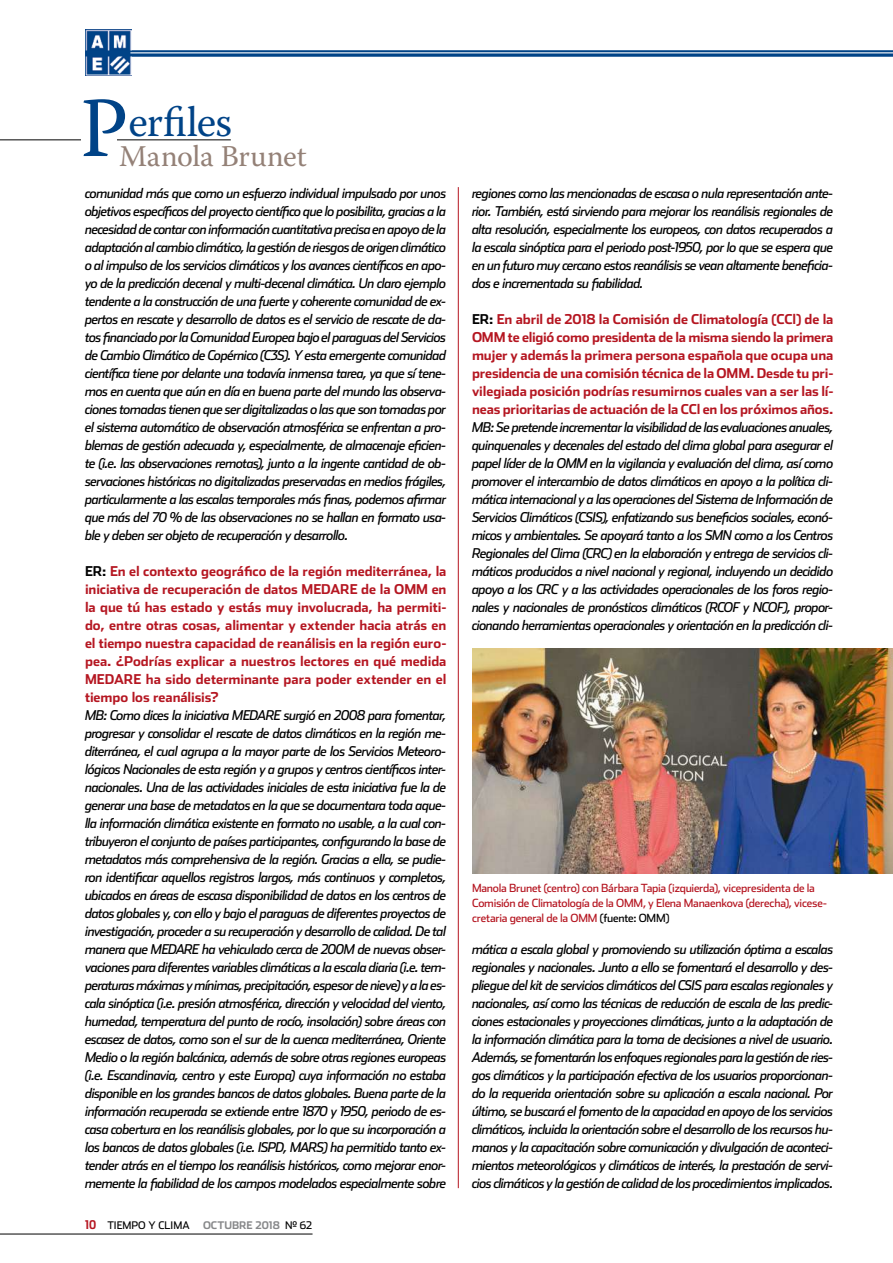
<style>
.page{position:relative;width:893px;height:1263px;background:#fff}
.page>*{position:absolute;margin:0;border:0;box-sizing:border-box;transform-origin:0 0}
.t1{font:42.6px "Warnock Pro";letter-spacing:-.02em;color:#004387}
.t2{font:30px "Warnock Pro";letter-spacing:-.005em;color:#948177}
.t3{font:italic 13.5px/18px "Stainless";letter-spacing:-.04em;color:#000;text-align:justify}
.t4{font:700 13.5px/18px "Stainless";letter-spacing:-.01em;color:#b51621;text-align:justify}
.t5{font:11.25px/15px "Stainless";letter-spacing:-.02em;color:#b51621}
.t6{font:700 10.5px "Stainless";color:#87888a}
.t7{font:10.5px "Stainless";color:#000}
.s1{font-size:85.35px}
.s2{color:#000}
.s3{font-family:"Stainless Cond";font-weight:700;font-size:12px;color:#b51621}
.s4{font-weight:400;color:#000}
</style>
<div class="page">
<hr style="left:0;top:1234px;width:313px;height:1px;background:#000">
<hr style="left:458px;top:187px;width:1px;height:1001px;background:#b51621">
<img style="left:472px;top:648px;width:421px;height:225px">
<hr style="left:0;top:140px;width:231px;height:1px;background:#000">
<div style="left:81px;top:136px;width:35px;height:19px;background:#fff"></div>
<img style="left:85px;top:30px;width:46px;height:46px">
<svg style="left:85px;top:50px;width:808px;height:6px;background:#205a95"></svg>
<hr style="left:130px;top:52px;width:763px;height:1px;background:#fff">
<h1 class="t1" style="left:80px;top:97px;width:154px"><span class="s1">P</span>erfiles</h1>
<h2 class="t2" style="left:119px;top:138px;width:189px">Manola Brunet</h2>
<p class="t3" style="left:85px;top:184px;width:363px">comunidad más que como un esfuerzo individual impulsado por unos objetivos específicos del proyecto científico que lo posibilita, gracias a la necesidad de contar con información cuantitativa precisa en apoyo de la adaptación al cambio climático, la gestión de riesgos de origen climático o al impulso de los servicios climáticos y los avances científicos en apo&shy;yo de la predicción decenal y multi-decenal climática. Un claro ejemplo tendente a la construcción de una fuerte y coherente comunidad de ex&shy;pertos en rescate y desarrollo de datos es el servicio de rescate de da&shy;tos financiado por la Comunidad Europea bajo el paraguas del Servicios de Cambio Climático de Copérnico (C3S). Y esta emergente comunidad científica tiene por delante una todavía inmensa tarea, ya que sí tene&shy;mos en cuenta que aún en día en buena parte del mundo las observa&shy;ciones tomadas tienen que ser digitalizadas o las que son tomadas por el sistema automático de observación atmosférica se enfrentan a pro&shy;blemas de gestión adecuada y, especialmente, de almacenaje eficien&shy;te (i.e. las observaciones remotas), junto a la ingente cantidad de ob&shy;servaciones históricas no digitalizadas preservadas en medios frágiles, particularmente a las escalas temporales más finas, podemos afirmar que más del 70 % de las observaciones no se hallan en formato usa&shy;ble y deben ser objeto de recuperación y desarrollo.</p>
<p class="t4" style="left:85px;top:562px;width:363px"><span class="s2">ER:</span> En el contexto geográfico de la región mediterránea, la iniciativa de recuperación de datos MEDARE de la OMM en la que tú has estado y estás muy involucrada, ha permiti&shy;do, entre otras cosas, alimentar y extender hacia atrás en el tiempo nuestra capacidad de reanálisis en la región euro&shy;pea. ¿Podrías explicar a nuestros lectores en qué medida MEDARE ha sido determinante para poder extender en el tiempo los reanálisis?</p>
<p class="t3" style="left:85px;top:706px;width:363px">MB: Como dices la iniciativa MEDARE surgió en 2008 para fomentar, progresar y consolidar el rescate de datos climáticos en la región me&shy;diterránea, el cual agrupa a la mayor parte de los Servicios Meteoro&shy;lógicos Nacionales de esta región y a grupos y centros científicos inter&shy;nacionales. Una de las actividades iniciales de esta iniciativa fue la de generar una base de metadatos en la que se documentara toda aque&shy;lla información climática existente en formato no usable, a la cual con&shy;tribuyeron el conjunto de países participantes, configurando la base de metadatos más comprehensiva de la región. Gracias a ella, se pudie&shy;ron identificar aquellos registros largos, más continuos y completos, ubicados en áreas de escasa disponibilidad de datos en los centros de datos globales y, con ello y bajo el paraguas de diferentes proyectos de investigación, proceder a su recuperación y desarrollo de calidad. De tal manera que MEDARE ha vehiculado cerca de 200M de nuevas obser&shy;vaciones para diferentes variables climáticas a la escala diaria (i.e. tem&shy;peraturas máximas y mínimas, precipitación, espesor de nieve) y a la es&shy;cala sinóptica (i.e. presión atmosférica, dirección y velocidad del viento, humedad, temperatura del punto de rocío, insolación) sobre áreas con escasez de datos, como son el sur de la cuenca mediterránea, Oriente Medio o la región balcánica, además de sobre otras regiones europeas (i.e. Escandinavia, centro y este Europa) cuya información no estaba disponible en los grandes bancos de datos globales. Buena parte de la información recuperada se extiende entre 1870 y 1950, periodo de es&shy;casa cobertura en los reanálisis globales, por lo que su incorporación a los bancos de datos globales (i.e. ISPD, MARS) ha permitido tanto ex&shy;tender atrás en el tiempo los reanálisis históricos, como mejorar enor&shy;memente la fiabilidad de los campos modelados especialmente sobre</p>
<p class="t7" style="left:85px;top:1219px;width:106px"><span class="s3">10</span> TIEMPO YCLIMA</p>
<p class="t6" style="left:203px;top:1219px;width:111px">OCTUBRE 2018 <span class="s4">Nº 62</span></p>
<p class="t3" style="left:472px;top:184px;width:363px">regiones como las mencionadas de escasa o nula representación ante&shy;rior. También, está sirviendo para mejorar los reanálisis regionales de alta resolución, especialmente los europeos, con datos recuperados a la escala sinóptica para el periodo post-1950, por lo que se espera que en un futuro muy cercano estos reanálisis se vean altamente beneficia&shy;dos e incrementada su fiabilidad.</p>
<p class="t4" style="left:472px;top:310px;width:363px"><span class="s2">ER:</span> En abril de 2018 la Comisión de Climatología (CCl) de la OMM te eligió como presidenta de la misma siendo la primera mujer y además la primera persona española que ocupa una presidencia de una comisión técnica de la OMM. Desde tu pri&shy;vilegiada posición podrías resumirnos cuales van a ser las lí&shy;neas prioritarias de actuación de la CCl en los próximos años.</p>
<p class="t3" style="left:472px;top:418px;width:363px">MB: Se pretende incrementar la visibilidad de las evaluaciones anuales, quinquenales y decenales del estado del clima global para asegurar el papel líder de la OMM en la vigilancia y evaluación del clima, así como promover el intercambio de datos climáticos en apoyo a la política cli&shy;mática internacional y a las operaciones del Sistema de Información de Servicios Climáticos (CSIS), enfatizando sus beneficios sociales, econó&shy;micos y ambientales. Se apoyará tanto a los SMN como a los Centros Regionales del Clima (CRC) en la elaboración y entrega de servicios cli&shy;máticos producidos a nivel nacional y regional, incluyendo un decidido apoyo a los CRC y a las actividades operacionales de los foros regio&shy;nales y nacionales de pronósticos climáticos (RCOF y NCOF), propor&shy;cionando herramientas operacionales y orientación en la predicción cli-</p>
<p class="t5" style="left:472px;top:881px;width:356px">Manola Brunet (centro) con Bárbara Tapia (izquierda), vicepresidenta de la<br>Comisión de Climatología de la OMM, y Elena Manaenkova (derecha), vicese&shy;cretaria general de la OMM <span class="s2">(fuente: OMM)</span></p>
<p class="t3" style="left:472px;top:940px;width:363px">mática a escala global y promoviendo su utilización óptima a escalas regionales y nacionales. Junto a ello se fomentará el desarrollo y des&shy;pliegue del kit de servicios climáticos del CSIS para escalas regionales y nacionales, así como las técnicas de reducción de escala de las predic&shy;ciones estacionales y proyecciones climáticas, junto a la adaptación de la información climática para la toma de decisiones a nivel de usuario.<br>Además, se fomentarán los enfoques regionales para la gestión de ries&shy;gos climáticos y la participación efectiva de los usuarios proporcionan&shy;do la requerida orientación sobre su aplicación a escala nacional. Por último, se buscará el fomento de la capacidad en apoyo de los servicios climáticos, incluida la orientación sobre el desarrollo de los recursos hu&shy;manos y la capacitación sobre comunicación y divulgación de aconteci&shy;mientos meteorológicos y climáticos de interés, la prestación de servi&shy;cios climáticos y la gestión de calidad de los procedimientos implicados.</p>
</div>
